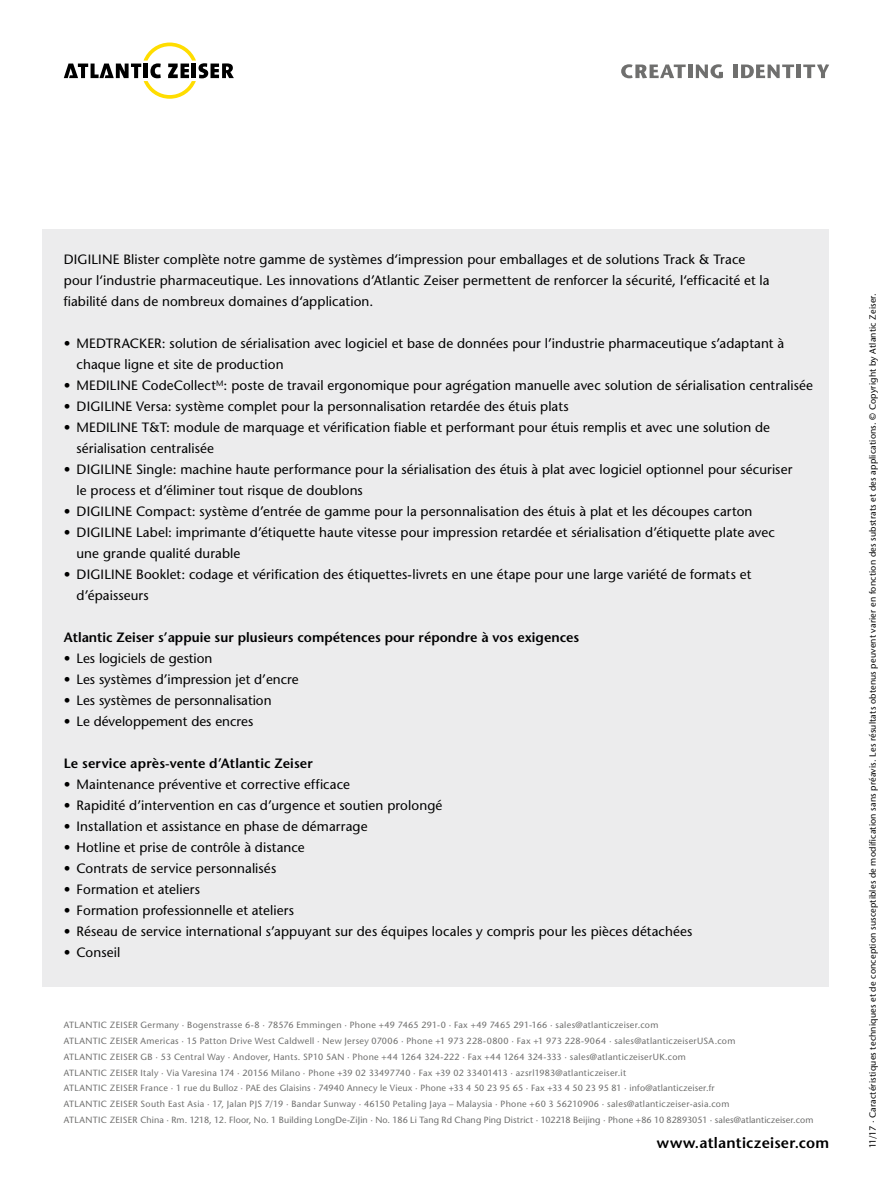
<style>
.page{position:relative;width:893px;height:1191px;background:#fff}
.page>*{position:absolute;margin:0;border:0;box-sizing:border-box;transform-origin:0 0}
.t1{font:600 15px "Stone Sans";letter-spacing:.02em;color:#000}
.t2{font:13.5px/21px "Stone Sans";letter-spacing:.005em;color:#000}
.t3{font:600 13.5px "Stone Sans";color:#000}
.t4{font:9px/15.8px "Stone Sans";letter-spacing:.03em;color:#6f6f6e}
.t5{font:9px "Stone Sans";letter-spacing:.02em;color:#000}
</style>
<div class="page">
<svg style="left:64px;top:43px;width:170px;height:56px"></svg>
<div style="left:43px;top:230px;width:786px;height:756px;background:#ececed"></div>
<svg style="left:621px;top:64px;width:65px;height:14px"></svg>
<hr style="left:688px;top:65px;width:4px;height:13px;background:#6f6f6e">
<svg style="left:696px;top:64px;width:27px;height:14px"></svg>
<hr style="left:734px;top:65px;width:4px;height:13px;background:#6f6f6e">
<svg style="left:741px;top:65px;width:53px;height:13px"></svg>
<hr style="left:797px;top:65px;width:4px;height:13px;background:#6f6f6e">
<svg style="left:803px;top:64px;width:26px;height:14px"></svg>
<p class="t2" style="left:64px;top:249px;width:707px">DIGILINE Blister complète notre gamme de systèmes d‘impression pour emballages et de solutions Track &amp; Trace pour l‘industrie pharmaceutique. Les innovations d’Atlantic Zeiser permettent de renforcer la sécurité, l‘efficacité et la fiabilité dans de nombreux domaines d‘application.</p>
<p class="t2" style="left:77px;top:333px;width:709px;text-indent:-13px">• MEDTRACKER: solution de sérialisation avec logiciel et base de données pour l’industrie pharmaceutique s’adaptant à chaque ligne et site de production</p>
<p class="t2" style="left:64px;top:375px;width:751px">• MEDILINE CodeCollect<sup>M</sup>: poste de travail ergonomique pour agrégation manuelle avec solution de sérialisation centralisée</p>
<p class="t2" style="left:64px;top:396px;width:506px">• DIGILINE Versa: système complet pour la personnalisation retardée des étuis plats</p>
<p class="t2" style="left:77px;top:417px;width:695px;text-indent:-13px">• MEDILINE T&amp;T: module de marquage et vérification fiable et performant pour étuis remplis et avec une solution de sérialisation centralisée</p>
<p class="t2" style="left:77px;top:459px;width:717px;text-indent:-13px">• DIGILINE Single: machine haute performance pour la sérialisation des étuis à plat avec logiciel optionnel pour sécuriser le process et d’éliminer tout risque de doublons</p>
<p class="t2" style="left:64px;top:501px;width:690px">• DIGILINE Compact: système d’entrée de gamme pour la personnalisation des étuis à plat et les découpes carton</p>
<p class="t2" style="left:77px;top:522px;width:700px;text-indent:-13px">• DIGILINE Label: imprimante d’étiquette haute vitesse pour impression retardée et sérialisation d’étiquette plate avec une grande qualité durable</p>
<p class="t2" style="left:77px;top:564px;width:676px;text-indent:-13px">• DIGILINE Booklet: codage et vérification des étiquettes-livrets en une étape pour une large variété de formats et d’épaisseurs</p>
<p class="t3" style="left:64px;top:629px;width:517px">Atlantic Zeiser s’appuie sur plusieurs compétences pour répondre à vos exigences</p>
<p class="t2" style="left:64px;top:648px;width:150px">• Les logiciels de gestion</p>
<p class="t2" style="left:64px;top:669px;width:236px">• Les systèmes d’impression jet d’encre</p>
<p class="t2" style="left:64px;top:690px;width:209px">• Les systèmes de personnalisation</p>
<p class="t2" style="left:64px;top:711px;width:191px">• Le développement des encres</p>
<p class="t3" style="left:64px;top:755px;width:251px">Le service après-vente d’Atlantic Zeiser</p>
<p class="t2" style="left:64px;top:774px;width:288px">• Maintenance préventive et corrective efficace</p>
<p class="t2" style="left:64px;top:795px;width:380px">• Rapidité d’intervention en cas d’urgence et soutien prolongé</p>
<p class="t2" style="left:64px;top:816px;width:305px">• Installation et assistance en phase de démarrage</p>
<p class="t2" style="left:64px;top:837px;width:242px">• Hotline et prise de contrôle à distance</p>
<p class="t2" style="left:64px;top:858px;width:214px">• Contrats de service personnalisés</p>
<p class="t2" style="left:64px;top:879px;width:138px">• Formation et ateliers</p>
<p class="t2" style="left:64px;top:900px;width:232px">• Formation professionnelle et ateliers</p>
<p class="t2" style="left:64px;top:921px;width:630px">• Réseau de service international s’appuyant sur des équipes locales y compris pour les pièces détachées</p>
<p class="t2" style="left:64px;top:942px;width:58px">• Conseil</p>
<p class="t4" style="left:64px;top:1017px;width:751px">ATLANTIC ZEISER Germany · Bogenstrasse 6-8 · 78576 Emmingen · Phone +49 7465 291-0 · Fax +49 7465 291-166 · sales@atlanticzeiser.com<br>ATLANTIC ZEISER Americas · 15 Patton Drive West Caldwell · New Jersey 07006 · Phone +1 973 228-0800 · Fax +1 973 228-9064 · sales@atlanticzeiserUSA.com<br>ATLANTIC ZEISER GB · 53 Central Way · Andover, Hants. SP10 5AN · Phone +44 1264 324-222 · Fax +44 1264 324-333 · sales@atlanticzeiserUK.com<br>ATLANTIC ZEISER Italy · Via Varesina 174 · 20156 Milano · Phone +39 02 33497740 · Fax +39 02 33401413 · azsrl1983@atlanticzeiser.it<br>ATLANTIC ZEISER France · 1 rue du Bulloz · PAE des Glaisins · 74940 Annecy le Vieux · Phone +33 4 50 23 95 65 · Fax +33 4 50 23 95 81 · info@atlanticzeiser.fr<br>ATLANTIC ZEISER South East Asia · 17, Jalan PJS 7/19 · Bandar Sunway · 46150 Petaling Jaya – Malaysia · Phone +60 3 56210906 · sales@atlanticzeiser-asia.com<br>ATLANTIC ZEISER China · Rm. 1218, 12. Floor, No. 1 Building LongDe-ZiJin · No. 186 Li Tang Rd Chang Ping District · 102218 Beijing · Phone +86 10 82893051 · sales@atlanticzeiser.com</p>
<p class="t1" style="left:657px;top:1133px;width:174px">www.atlanticzeiser.com</p>
<p class="t5" style="left:867px;top:1148px;width:856px;rotate:-90deg">11/17 · Caractéristiques techniques et de conception susceptibles de modification sans préavis. Les résultats obtenus peuvent varier en fonction des substrats et des applications. © Copyright by Atlantic Zeiser.</p>
</div>
